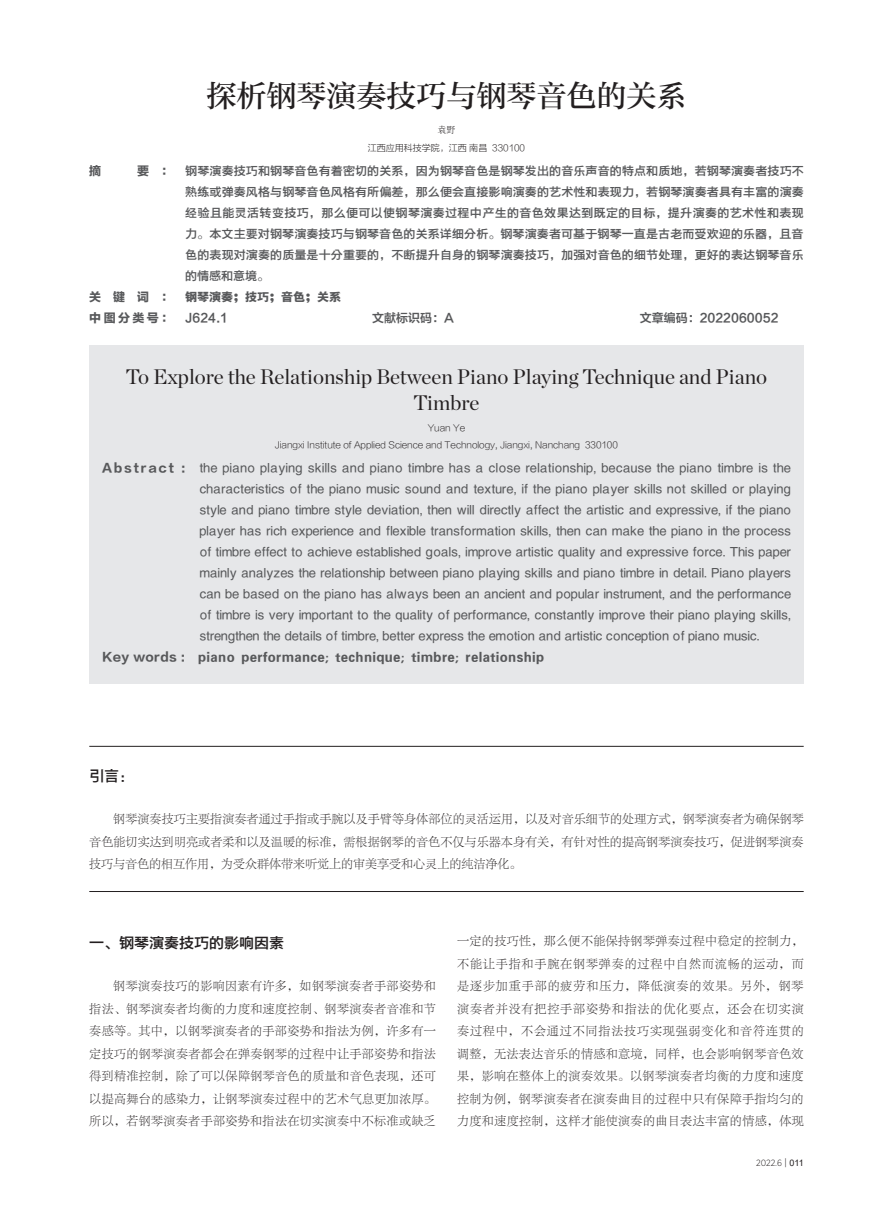
<style>
.page{position:relative;width:893px;height:1212px;background:#fff}
.page>*{position:absolute;margin:0;border:0;box-sizing:border-box;transform-origin:0 0}
.标题{font:30px "FZZHUNYSK GBK1 0";color:#231f20}
.英文标题{font:21px/25.2px "Chronicle Display";color:#231f20;text-align:center}
.一{font:15px "FZYDZHK GBK1 0";color:#231f20}
.英文摘要{font:12px/21px "FZYDZHK GBK1 0";letter-spacing:.03em;color:#57585a;text-align:justify}
.正文{font:12px/22.5px "FZLTSK GBK1 0";letter-spacing:.035em;color:#231f20;text-align:justify}
.摘要{font:12px/21px "FZYDZHK GBK1 0";letter-spacing:.01em;color:#57585a;text-align:justify}
.英文关键词{font:12px "FZYDCHK GBK1 0";letter-spacing:.03em;color:#57585a}
.中国分类号{font:12px "FZLTZCHK GBK1 0";color:#57585a}
.关键词{font:12px "FZYDCHK GBK1 0";color:#57585a}
.中国分类号-2{font:12px "FZLTDHK GBK1 0";letter-spacing:.2em;color:#57585a}
.摘要-2{font:12px "FZLTDHK GBK1 0";color:#57585a}
.英文单位{font:9px "FZLTXHK GBK1 0";color:#231f20}
.单位{font:9px "FZLTXHK GBK1 0";color:#231f20}
.t1{font:300 9px "Gotham Narrow";color:#231f20}
.英文作者{font:9px "FZLTXHK GBK1 0";color:#231f20}
.作者{font:9px "Sim Sun";color:#231f20}
.s1{font-family:"FZLTDHK GBK1 0"}
.s2{font-family:"FZLTZCHK GBK1 0"}
.s3{font-family:"FZLTKHK GBK1 0";font-weight:400}
.s4{font-family:"Arial";font-weight:400}
</style>
<div class="page">
<div style="left:89px;top:345px;width:715px;height:339px;background:#e6e7e9"></div>
<hr style="left:89px;top:746px;width:715px;height:1px;background:#231f20">
<hr style="left:89px;top:891px;width:715px;height:1px;background:#231f20">
<p class="标题" style="left:206px;top:78px;width:482px">探析钢琴演奏技巧与钢琴音色的关系</p>
<p class="作者" style="left:437px;top:125px;width:19px">袁野</p>
<p class="单位" style="left:368px;top:142px;width:159px">江西应用科技学院，江西 南昌 330100</p>
<p class="摘要-2" style="left:89px;top:165px;width:14px">摘</p>
<p class="摘要" style="left:185px;top:161px;width:620px;text-indent:-48px"><span class="s1">要 ：</span> 钢琴演奏技巧和钢琴音色有着密切的关系，因为钢琴音色是钢琴发出的音乐声音的特点和质地，若钢琴演奏者技巧不熟练或弹奏风格与钢琴音色风格有所偏差，那么便会直接影响演奏的艺术性和表现力，若钢琴演奏者具有丰富的演奏经验且能灵活转变技巧，那么便可以使钢琴演奏过程中产生的音色效果达到既定的目标，提升演奏的艺术性和表现力。本文主要对钢琴演奏技巧与钢琴音色的关系详细分析。钢琴演奏者可基于钢琴一直是古老而受欢迎的乐器，且音色的表现对演奏的质量是十分重要的，不断提升自身的钢琴演奏技巧，加强对音色的细节处理，更好的表达钢琴音乐的情感和意境。</p>
<p class="关键词" style="left:89px;top:291px;width:254px"><span class="s1">关 键 词 ：</span> 钢琴演奏；技巧；音色；关系</p>
<p class="中国分类号-2" style="left:89px;top:312px;width:140px">中图分类号： <span class="s2">J624.1</span></p>
<p class="中国分类号" style="left:372px;top:312px;width:83px">文献标识码：A</p>
<p class="中国分类号" style="left:640px;top:312px;width:140px">文章编码：2022060052</p>
<p class="英文标题" style="left:126px;top:363px;width:643px">To Explore the Relationship Between Piano Playing Technique and Piano<br>Timbre</p>
<p class="英文作者" style="left:428px;top:423px;width:39px">Yuan Ye</p>
<p class="英文单位" style="left:275px;top:440px;width:344px">Jiangxi Institute of Applied Science and Technology, Jiangxi, Nanchang 330100</p>
<p class="英文摘要" style="left:200px;top:458px;width:593px;text-indent:-98px"><span class="s1">Abstract :</span> the piano playing skills and piano timbre has a close relationship, because the piano timbre is the characteristics of the piano music sound and texture, if the piano player skills not skilled or playing style and piano timbre style deviation, then will directly affect the artistic and expressive, if the piano player has rich experience and flexible transformation skills, then can make the piano in the process of timbre effect to achieve established goals, improve artistic quality and expressive force. This paper mainly analyzes the relationship between piano playing skills and piano timbre in detail. Piano players can be based on the piano has always been an ancient and popular instrument, and the performance of timbre is very important to the quality of performance, constantly improve their piano playing skills, strengthen the details of timbre, better express the emotion and artistic conception of piano music.</p>
<p class="英文关键词" style="left:102px;top:650px;width:444px"><span class="s1">Key words :</span> piano performance; technique; timbre; relationship</p>
<p class="一" style="left:89px;top:767px;width:47px">引言：</p>
<p class="正文" style="left:89px;top:808px;width:716px;text-indent:24px">钢琴演奏技巧主要指演奏者通过手指或手腕以及手臂等身体部位的灵活运用，以及对音乐细节的处理方式，钢琴演奏者为确保钢琴音色能切实达到明亮或者柔和以及温暖的标准，需根据钢琴的音色不仅与乐器本身有关，有针对性的提高钢琴演奏技巧，促进钢琴演奏技巧与音色的相互作用，为受众群体带来听觉上的审美享受和心灵上的纯洁净化。</p>
<p class="一" style="left:89px;top:934px;width:197px">一、钢琴演奏技巧的影响因素</p>
<p class="正文" style="left:89px;top:975px;width:348px;text-indent:24px">钢琴演奏技巧的影响因素有许多，如钢琴演奏者手部姿势和指法、钢琴演奏者均衡的力度和速度控制、钢琴演奏者音准和节奏感等。其中，以钢琴演奏者的手部姿势和指法为例，许多有一定技巧的钢琴演奏者都会在弹奏钢琴的过程中让手部姿势和指法得到精准控制，除了可以保障钢琴音色的质量和音色表现，还可以提高舞台的感染力，让钢琴演奏过程中的艺术气息更加浓厚。所以，若钢琴演奏者手部姿势和指法在切实演奏中不标准或缺乏</p>
<p class="正文" style="left:457px;top:930px;width:348px">一定的技巧性，那么便不能保持钢琴弹奏过程中稳定的控制力，不能让手指和手腕在钢琴弹奏的过程中自然而流畅的运动，而是逐步加重手部的疲劳和压力，降低演奏的效果。另外，钢琴演奏者并没有把控手部姿势和指法的优化要点，还会在切实演奏过程中，不会通过不同指法技巧实现强弱变化和音符连贯的调整，无法表达音乐的情感和意境，同样，也会影响钢琴音色效果，影响在整体上的演奏效果。以钢琴演奏者均衡的力度和速度控制为例，钢琴演奏者在演奏曲目的过程中只有保障手指均匀的力度和速度控制，这样才能使演奏的曲目表达丰富的情感，体现</p>
<p class="t1" style="left:756px;top:1157px;width:49px">2022.6 <span class="s3">|</span> <span class="s4">011</span></p>
</div>
